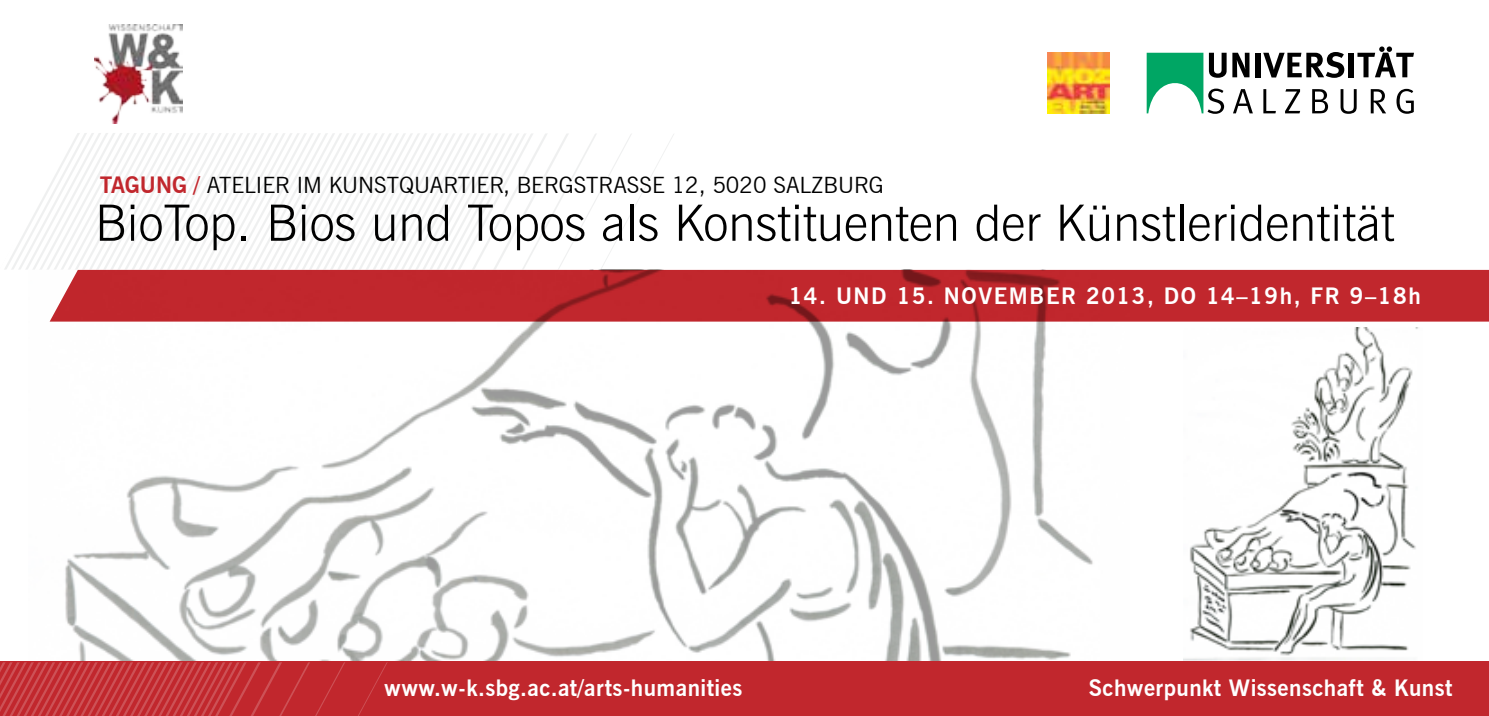
<style>
.page{position:relative;width:1489px;height:716px;background:#fff}
.page>*{position:absolute;margin:0;border:0;box-sizing:border-box;transform-origin:0 0}
.t1{font:300 50px "News Gothic BT";color:#000}
.t2{font:700 22.5px "News Gothic BT";letter-spacing:.035em;color:#fff}
.t3{font:22.5px "News Gothic BT";color:#000}
.t4{font:700 22.5px "News Gothic BT";letter-spacing:.07em;color:#fff}
.s1{font-weight:700;color:#c1272d}
</style>
<div class="page">
<img style="left:49px;top:321px;width:1079px;height:340px">
<img style="left:1183px;top:327px;width:236px;height:334px">
<svg style="left:193px;top:133px;width:15px;height:137px"></svg>
<svg style="left:208px;top:133px;width:21px;height:137px"></svg>
<svg style="left:229px;top:133px;width:29px;height:137px"></svg>
<svg style="left:258px;top:133px;width:37px;height:137px"></svg>
<svg style="left:295px;top:133px;width:43px;height:137px"></svg>
<svg style="left:338px;top:133px;width:428px;height:137px"></svg>
<svg style="left:1233px;top:89px;width:19px;height:24px"></svg>
<svg style="left:1263px;top:89px;width:12px;height:24px"></svg>
<svg style="left:1285px;top:89px;width:15px;height:24px"></svg>
<svg style="left:1312px;top:89px;width:15px;height:24px"></svg>
<svg style="left:1340px;top:89px;width:16px;height:25px"></svg>
<svg style="left:1370px;top:89px;width:15px;height:24px"></svg>
<svg style="left:1396px;top:89px;width:17px;height:25px"></svg>
<svg style="left:1232px;top:53px;width:17px;height:24px"></svg>
<div style="left:1255px;top:53px;width:5px;height:24px;background:#000"></div>
<svg style="left:1263px;top:52px;width:81px;height:26px"></svg>
<div style="left:1348px;top:53px;width:5px;height:24px;background:#000"></div>
<svg style="left:1357px;top:46px;width:56px;height:31px"></svg>
<svg style="left:1146px;top:53px;width:80px;height:61px"></svg>
<img style="left:1047px;top:52px;width:62px;height:62px">
<div style="left:0;top:661px;width:1488px;height:55px;background:#c1272d"></div>
<div style="left:50px;top:270px;width:1438px;height:51px;background:#c1272d"></div>
<svg style="left:0;top:662px;width:388px;height:54px"></svg>
<img style="left:95px;top:24px;width:88px;height:100px">
<p class="t3" style="left:100px;top:171px;width:785px"><span class="s1">tagung /</span> ATELIER IM KUNSTQUARTIER, BERGSTRASSE 12, 5020 SALZBURG</p>
<h1 class="t1" style="left:95px;top:193px;width:1300px">BioTop. Bios und Topos als Konstituenten der Künstleridentität</h1>
<p class="t4" style="left:788px;top:282px;width:633px">14. und 15. noVember 2013, Do 14–19h, Fr 9–18h</p>
<p class="t2" style="left:384px;top:674px;width:359px">www.w-k.sbg.ac.at/arts-humanities</p>
<p class="t2" style="left:1088px;top:674px;width:365px">Schwerpunkt Wissenschaft &amp; Kunst</p>
</div>
